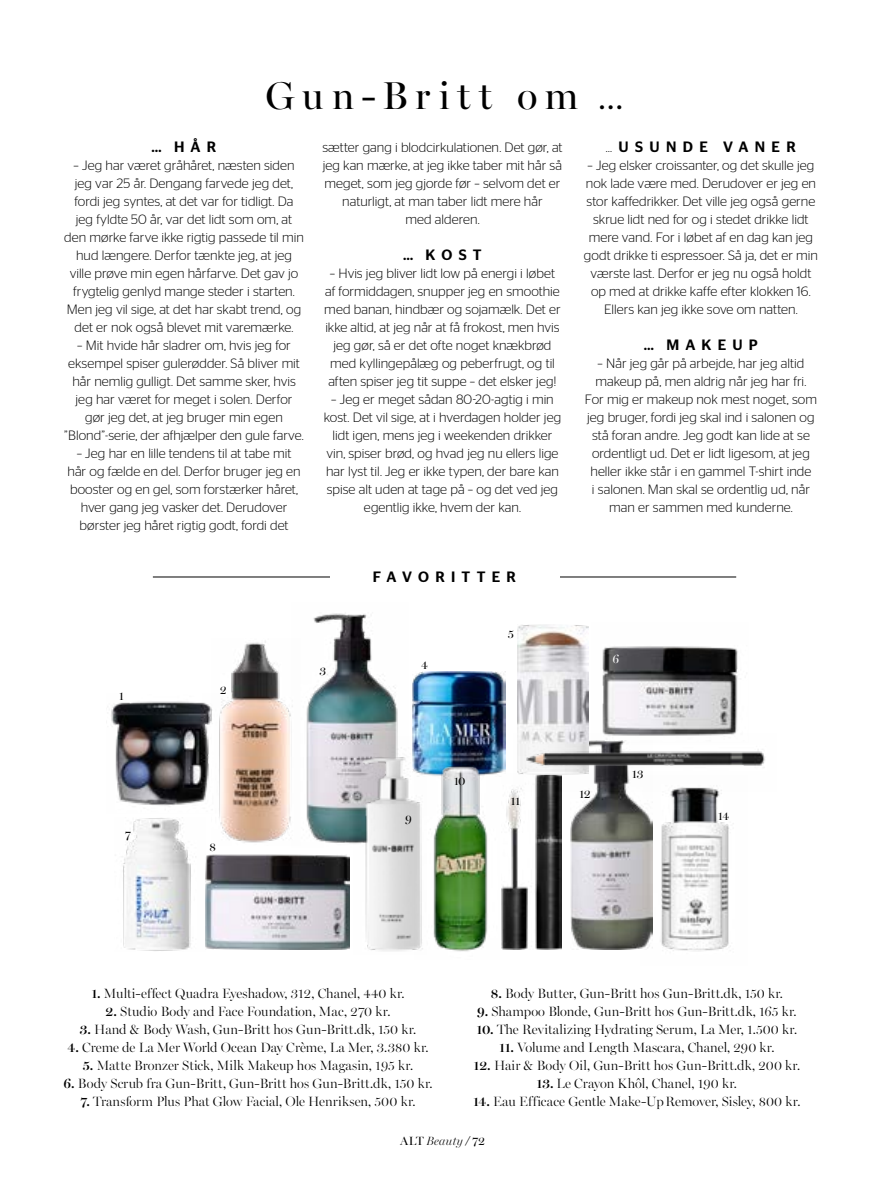
<style>
.page{position:relative;width:885px;height:1183px;background:#fff}
.page>*{position:absolute;margin:0;border:0;box-sizing:border-box;transform-origin:0 0}
.t1{font:39px "Miller Banner";letter-spacing:.19em;color:#000}
.t2{font:500 15px "Stag Sans";letter-spacing:.415em;color:#000}
.t3{font:300 13.5px/18px "Stag Sans";color:#000;text-align:center}
.t4{font:300 13.5px "Miller Banner";letter-spacing:.005em;color:#000}
.t5{font:12px "Miller Banner";letter-spacing:-.035em;color:#000}
.t6{font:italic 300 12px "Miller Banner";letter-spacing:.015em;color:#000}
.t7{font:12px "Miller Banner";color:#fff}
.s1{font-size:31.5px}
.s2{font-weight:300;font-size:13.5px}
.s3{font-weight:600}
.s4{font-weight:400;font-style:normal}
.s5{font-family:"Stag Sans"}
</style>
<div class="page">
<img style="left:205px;top:854px;width:145px;height:95px">
<img style="left:602px;top:646px;width:136px;height:87px">
<img style="left:412px;top:671px;width:93px;height:102px">
<img style="left:652px;top:791px;width:82px;height:160px">
<img style="left:570px;top:791px;width:82px;height:158px">
<img style="left:306px;top:613px;width:92px;height:231px">
<img style="left:501px;top:789px;width:60px;height:160px">
<img style="left:111px;top:701px;width:100px;height:105px">
<img style="left:517px;top:624px;width:71px;height:109px">
<img style="left:353px;top:736px;width:73px;height:215px">
<img style="left:211px;top:641px;width:82px;height:202px">
<img style="left:415px;top:756px;width:84px;height:196px">
<img style="left:123px;top:818px;width:68px;height:133px">
<img style="left:513px;top:733px;width:252px;height:58px">
<hr style="left:153px;top:576px;width:583px;height:1px;background:#000">
<div style="left:329px;top:565px;width:230px;height:21px;background:#fff"></div>
<h1 class="t1" style="left:265px;top:72px;width:360px">Gun-Britt om <span class="s1">…</span></h1>
<p class="t2" style="left:151px;top:138px;width:66px">… HÅR</p>
<p class="t3" style="left:64px;top:156px;width:241px">– Jeg har været gråhåret, næsten siden jeg var 25 år. Dengang farvede jeg det, fordi jeg syntes, at det var for tidligt. Da<br>jeg fyldte 50 år, var det lidt som om, at den mørke farve ikke rigtig passede til min hud længere. Derfor tænkte jeg, at jeg ville prøve min egen hårfarve. Det gav jo frygtelig genlyd mange steder i starten.<br>Men jeg vil sige, at det har skabt trend, og det er nok også blevet mit varemærke.</p>
<p class="t3" style="left:64px;top:336px;width:241px">– Mit hvide hår sladrer om, hvis jeg for eksempel spiser gulerødder. Så bliver mit hår nemlig gulligt. Det samme sker, hvis jeg har været for meget i solen. Derfor gør jeg det, at jeg bruger min egen ”Blond”-serie, der afhjælper den gule farve.</p>
<p class="t3" style="left:67px;top:444px;width:234px">– Jeg har en lille tendens til at tabe mit hår og fælde en del. Derfor bruger jeg en booster og en gel, som forstærker håret, hver gang jeg vasker det. Derudover børster jeg håret rigtig godt, fordi det</p>
<p class="t3" style="left:322px;top:138px;width:242px">sætter gang i blodcirkulationen. Det gør, at jeg kan mærke, at jeg ikke taber mit hår så meget, som jeg gjorde før – selvom det er naturligt, at man taber lidt mere hår<br>med alderen.</p>
<p class="t2" style="left:403px;top:246px;width:80px">… KOST</p>
<p class="t3" style="left:324px;top:264px;width:238px">– Hvis jeg bliver lidt low på energi i løbet af formiddagen, snupper jeg en smoothie med banan, hindbær og sojamælk. Det er ikke altid, at jeg når at få frokost, men hvis jeg gør, så er det ofte noget knækbrød med kyllingepålæg og peberfrugt, og til aften spiser jeg tit suppe – det elsker jeg!</p>
<p class="t3" style="left:324px;top:390px;width:239px">– Jeg er meget sådan 80-20-agtig i min kost. Det vil sige, at i hverdagen holder jeg lidt igen, mens jeg i weekenden drikker vin, spiser brød, og hvad jeg nu ellers lige har lyst til. Jeg er ikke typen, der bare kan spise alt uden at tage på – og det ved jeg egentlig ikke, hvem der kan.</p>
<p class="t2" style="left:373px;top:568px;width:145px">FAVORITTER</p>
<p class="t5" style="left:119px;top:689px;width:7px">1</p>
<p class="t5" style="left:220px;top:682px;width:8px">2</p>
<p class="t5" style="left:319px;top:663px;width:8px">3</p>
<p class="t5" style="left:421px;top:657px;width:8px">4</p>
<p class="t5" style="left:507px;top:626px;width:8px">5</p>
<p class="t2" style="left:605px;top:138px;width:191px"><span class="s2">…</span> USUNDE VANER</p>
<p class="t3" style="left:584px;top:156px;width:235px">– Jeg elsker croissanter, og det skulle jeg nok lade være med. Derudover er jeg en stor kaffedrikker. Det ville jeg også gerne skrue lidt ned for og i stedet drikke lidt mere vand. For i løbet af en dag kan jeg godt drikke ti espressoer. Så ja, det er min værste last. Derfor er jeg nu også holdt op med at drikke kaffe efter klokken 16.<br>Ellers kan jeg ikke sove om natten.</p>
<p class="t2" style="left:643px;top:336px;width:116px">… MAKEUP</p>
<p class="t3" style="left:584px;top:354px;width:234px">– Når jeg går på arbejde, har jeg altid makeup på, men aldrig når jeg har fri.<br>For mig er makeup nok mest noget, som jeg bruger, fordi jeg skal ind i salonen og stå foran andre. Jeg godt kan lide at se ordentligt ud. Det er lidt ligesom, at jeg heller ikke står i en gammel T-shirt inde<br>i salonen. Man skal se ordentlig ud, når man er sammen med kunderne.</p>
<p class="t7" style="left:612px;top:651px;width:8px">6</p>
<p class="t5" style="left:125px;top:827px;width:8px">7</p>
<p class="t5" style="left:209px;top:839px;width:8px">8</p>
<p class="t5" style="left:405px;top:811px;width:8px">9</p>
<p class="t5" style="left:453px;top:773px;width:13px">10</p>
<p class="t5" style="left:510px;top:793px;width:11px">11</p>
<p class="t5" style="left:579px;top:786px;width:13px">12</p>
<p class="t5" style="left:632px;top:766px;width:13px">13</p>
<p class="t5" style="left:717px;top:808px;width:13px">14</p>
<p class="t4" style="left:91px;top:985px;width:315px"><span class="s3">1.</span> Multi-effect Quadra Eyeshadow, 312, Chanel, 440 kr.</p>
<p class="t4" style="left:105px;top:1003px;width:286px"><span class="s3">2.</span> Studio Body and Face Foundation, Mac, 270 kr.</p>
<p class="t4" style="left:80px;top:1021px;width:338px"><span class="s3">3.</span> Hand &amp; Body Wash, Gun-Britt hos Gun-Britt.dk, 150 kr.</p>
<p class="t4" style="left:67px;top:1039px;width:362px"><span class="s3">4.</span> Creme de La Mer World Ocean Day Crème, La Mer, 3.380 kr.</p>
<p class="t4" style="left:83px;top:1057px;width:332px"><span class="s3">5.</span> Matte Bronzer Stick, Milk Makeup hos Magasin, 195 kr.</p>
<p class="t4" style="left:63px;top:1075px;width:370px"><span class="s3">6.</span> Body Scrub fra Gun-Britt, Gun-Britt hos Gun-Britt.dk, 150 kr.</p>
<p class="t4" style="left:80px;top:1093px;width:336px"><span class="s3">7.</span> Transform Plus Phat Glow Facial, Ole Henriksen, 500 kr.</p>
<p class="t4" style="left:490px;top:985px;width:294px"><span class="s3">8.</span> Body Butter, Gun-Britt hos Gun-Britt.dk, 150 kr.</p>
<p class="t4" style="left:477px;top:1003px;width:321px"><span class="s3">9.</span> Shampoo Blonde, Gun-Britt hos Gun-Britt.dk, 165 kr.</p>
<p class="t4" style="left:476px;top:1021px;width:322px"><span class="s3">10.</span> The Revitalizing Hydrating Serum, La Mer, 1.500 kr.</p>
<p class="t4" style="left:499px;top:1039px;width:277px"><span class="s3">11.</span> Volume and Length Mascara, Chanel, 290 kr.</p>
<p class="t4" style="left:473px;top:1057px;width:328px"><span class="s3">12.</span> Hair &amp; Body Oil, Gun-Britt hos Gun-Britt.dk, 200 kr.</p>
<p class="t4" style="left:536px;top:1075px;width:202px"><span class="s3">13.</span> Le Crayon Khôl, Chanel, 190 kr.</p>
<p class="t4" style="left:473px;top:1093px;width:328px"><span class="s3">14.</span> Eau Efficace Gentle Make-Up Remover, Sisley, 800 kr.</p>
<p class="t6" style="left:400px;top:1132px;width:86px"><span class="s4">ALT</span> Beauty <span class="s5">/</span> <span class="s4">72</span></p>
</div>
